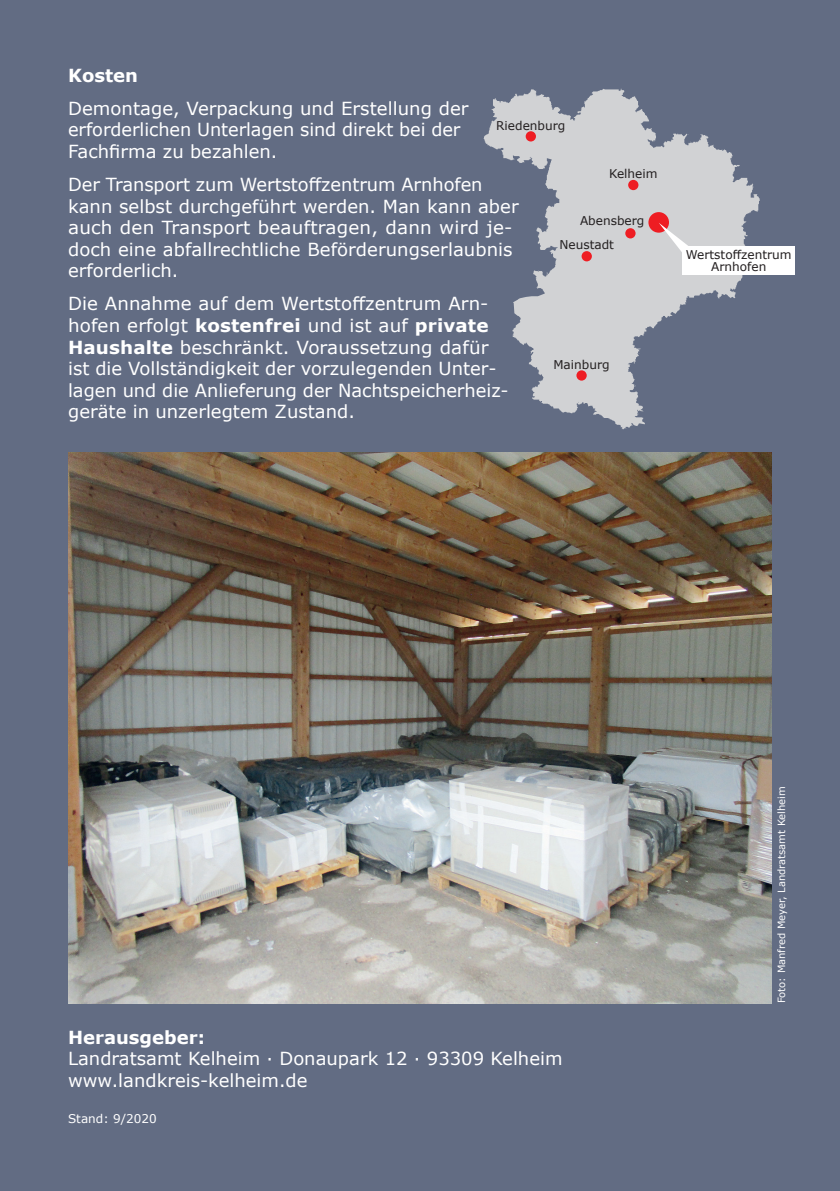
<style>
.page{position:relative;width:840px;height:1191px;background:#fff}
.page>*{position:absolute;margin:0;border:0;box-sizing:border-box;transform-origin:0 0}
.t1{font:18px/21.6px "Verdana";color:#fff}
.t2{font:700 18px "Verdana";color:#fff}
.t3{font:12px/12px "Verdana";color:#231f20;text-align:center}
.t4{font:12px "Verdana";color:#fff}
.t5{font:10px "Verdana";color:#fff}
.s1{font-weight:700}
</style>
<div class="page">
<div style="left:0;top:0;width:839px;height:1191px;background:#626c83"></div>
<img style="left:68px;top:452px;width:703px;height:551px">
<svg style="left:483px;top:89px;width:276px;height:340px;fill:#d1d2d4"></svg>
<div style="left:525px;top:131px;width:10px;height:10px;background:#ee1d23;border-radius:50%"></div>
<div style="left:576px;top:370px;width:10px;height:10px;background:#ee1d23;border-radius:50%"></div>
<div style="left:581px;top:251px;width:10px;height:10px;background:#ee1d23;border-radius:50%"></div>
<div style="left:625px;top:228px;width:10px;height:10px;background:#ee1d23;border-radius:50%"></div>
<div style="left:627px;top:180px;width:11px;height:10px;background:#ee1d23;border-radius:50%"></div>
<div style="left:648px;top:212px;width:20px;height:21px;background:#ee1d23;border-radius:50%"></div>
<svg style="left:658px;top:223px;width:34px;height:33px"></svg>
<div style="left:682px;top:246px;width:112px;height:28px;background:#fff"></div>
<p class="t2" style="left:68px;top:62px;width:71px">Kosten</p>
<p class="t1" style="left:68px;top:97px;width:402px">Demontage, Verpackung und Erstellung der erforderlichen Unterlagen sind direkt bei der<br>Fachfirma zu bezahlen.</p>
<p class="t1" style="left:68px;top:173px;width:452px">Der Transport zum Wertstoffzentrum Arnhofen kann selbst durchgeführt werden. Man kann aber auch den Transport beauftragen, dann wird je&shy;doch eine abfallrechtliche Beförderungserlaubnis erforderlich.</p>
<p class="t1" style="left:68px;top:293px;width:441px">Die Annahme auf dem Wertstoffzentrum Arn&shy;hofen erfolgt <span class="s1">kostenfrei</span> und ist auf <span class="s1">private Haushalte</span> beschränkt. Voraussetzung dafür ist die Vollständigkeit der vorzulegenden Unter&shy;lagen und die Anlieferung der Nachtspeicherheiz&shy;geräte in unzerlegtem Zustand.</p>
<p class="t3" style="left:496px;top:119px;width:71px">Riedenburg</p>
<p class="t3" style="left:608px;top:168px;width:50px">Kelheim</p>
<p class="t3" style="left:579px;top:215px;width:66px">Abensberg</p>
<p class="t3" style="left:559px;top:239px;width:56px">Neustadt</p>
<p class="t3" style="left:553px;top:358px;width:58px">Mainburg</p>
<p class="t3" style="left:685px;top:248px;width:107px">Wertstoffzentrum<br>Arnhofen</p>
<p class="t2" style="left:68px;top:1024px;width:138px">Herausgeber:</p>
<p class="t1" style="left:68px;top:1047px;width:495px">Landratsamt Kelheim · Donaupark 12 · 93309 Kelheim www.landkreis-kelheim.de</p>
<p class="t4" style="left:68px;top:1110px;width:90px">Stand: 9/2020</p>
<p class="t5" style="left:774px;top:1003px;width:218px;rotate:-90deg">Foto: Manfred Meyer, Landratsamt Kelheim</p>
</div>
